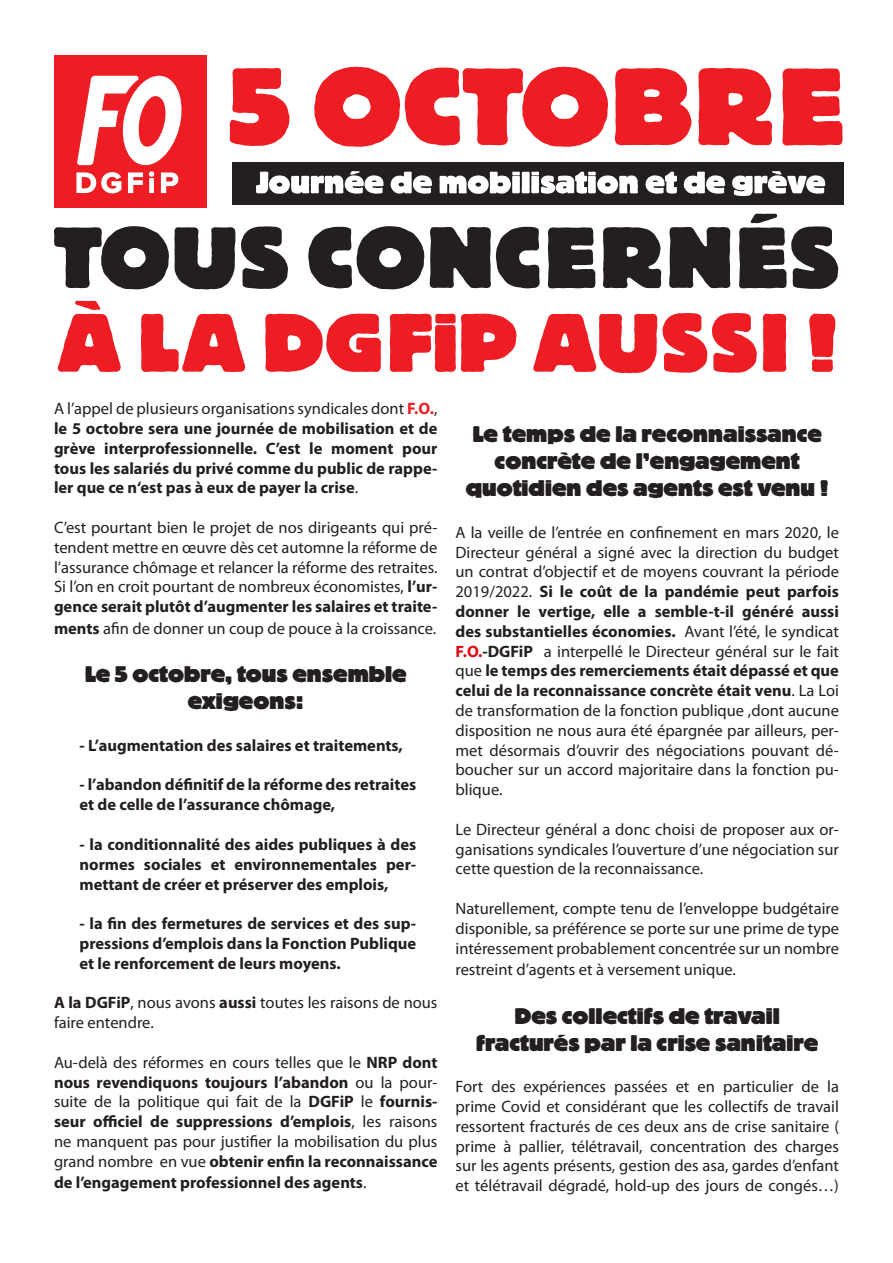
<style>
.page{position:relative;width:893px;height:1263px;background:#fff}
.page>*{position:absolute;margin:0;border:0;box-sizing:border-box;transform-origin:0 0}
.t1{font:800 22.5px/27px "Block BE";color:#231f20;text-align:center}
.t2{font:16.5px/19.8px "Myriad Pro";color:#231f20;text-align:justify}
.t3{font:700 16.5px/19.8px "Myriad Pro";color:#231f20;text-align:justify}
.s1{font-weight:400}
.s2{color:#ee1d23}
.s3{font-weight:700}
.s4{font-weight:700;color:#e30713}
</style>
<div class="page">
<div style="left:54px;top:55px;width:152px;height:153px;background:#ee1d23"></div>
<svg style="left:76px;top:172px;width:45px;height:21px"></svg>
<svg style="left:128px;top:172px;width:15px;height:21px"></svg>
<svg style="left:149px;top:171px;width:5px;height:22px"></svg>
<svg style="left:161px;top:172px;width:17px;height:21px"></svg>
<svg style="left:77px;top:76px;width:105px;height:89px"></svg>
<div style="left:233px;top:162px;width:611px;height:42px;background:#231f20"></div>
<svg style="left:230px;top:68px;width:59px;height:78px"></svg>
<svg style="left:314px;top:67px;width:294px;height:80px"></svg>
<svg style="left:615px;top:68px;width:76px;height:77px;background:#f03b40"></svg>
<svg style="left:698px;top:68px;width:74px;height:77px;background:#f03c41"></svg>
<svg style="left:782px;top:68px;width:60px;height:78px;background:#f0393e"></svg>
<svg style="left:256px;top:171px;width:128px;height:23px"></svg>
<svg style="left:391px;top:172px;width:41px;height:22px"></svg>
<svg style="left:439px;top:172px;width:199px;height:22px"></svg>
<svg style="left:646px;top:172px;width:31px;height:22px"></svg>
<svg style="left:684px;top:172px;width:41px;height:22px"></svg>
<svg style="left:732px;top:171px;width:93px;height:25px"></svg>
<svg style="left:54px;top:226px;width:181px;height:63px"></svg>
<svg style="left:241px;top:226px;width:47px;height:63px"></svg>
<svg style="left:308px;top:226px;width:116px;height:63px"></svg>
<svg style="left:430px;top:227px;width:110px;height:61px"></svg>
<svg style="left:548px;top:227px;width:47px;height:61px;background:#3b3738"></svg>
<svg style="left:603px;top:227px;width:58px;height:61px;background:#403c3d"></svg>
<svg style="left:669px;top:227px;width:61px;height:61px;background:#3c393a"></svg>
<svg style="left:739px;top:214px;width:99px;height:75px"></svg>
<svg style="left:58px;top:301px;width:63px;height:71px"></svg>
<svg style="left:141px;top:314px;width:104px;height:58px"></svg>
<svg style="left:265px;top:314px;width:116px;height:58px"></svg>
<svg style="left:390px;top:314px;width:126px;height:58px"></svg>
<svg style="left:533px;top:313px;width:224px;height:60px"></svg>
<svg style="left:763px;top:314px;width:23px;height:58px"></svg>
<svg style="left:809px;top:314px;width:26px;height:58px;background:#f1474c"></svg>
<p class="t3" style="left:54px;top:398px;width:385px"><span class="s1">A l’appel de plusieurs organisations syndicales dont</span> <span class="s2">F.O.</span><span class="s1">, </span>le 5 octobre sera une journée de mobilisation et de grève interprofessionnelle. C’est le moment pour tous les salariés du privé comme du public de rappe&shy;ler que ce n‘est pas à eux de payer la crise<span class="s1">.</span></p>
<p class="t2" style="left:54px;top:517px;width:385px">C’est pourtant bien le projet de nos dirigeants qui pré&shy;tendent mettre en œuvre dès cet automne la réforme de l’assurance chômage et relancer la réforme des retraites.<br>Si l’on en croit pourtant de nombreux économistes, <span class="s3">l’ur&shy;gence serait plutôt d’augmenter les salaires et traite-</span></p>
<p class="t2" style="left:54px;top:618px;width:384px"><span class="s3">ments</span> afin de donner un coup de pouce à la croissance.</p>
<p class="t1" style="left:85px;top:661px;width:324px">Le 5 octobre, tous ensemble</p>
<p class="t1" style="left:188px;top:688px;width:117px">exigeons:</p>
<p class="t3" style="left:80px;top:735px;width:325px">- L’augmentation des salaires et traitements,</p>
<p class="t3" style="left:80px;top:774px;width:338px">- l’abandon définitif de la réforme des retraites et de celle de l’assurance chômage,</p>
<p class="t3" style="left:80px;top:834px;width:338px">- la conditionnalité des aides publiques à des normes sociales et environnementales per&shy;mettant de créer et préserver des emplois,</p>
<p class="t3" style="left:80px;top:913px;width:338px">- la fin des fermetures de services et des sup&shy;pressions d’emplois dans la Fonction Publique et le renforcement de leurs moyens.</p>
<p class="t2" style="left:54px;top:992px;width:385px"><span class="s3">A la DGFiP</span>, nous avons <span class="s3">aussi</span> toutes les raisons de nous faire entendre.</p>
<p class="t2" style="left:54px;top:1052px;width:385px">Au-delà des réformes en cours telles que le <span class="s3">NRP dont nous revendiquons toujours l’abandon</span> ou la pour&shy;suite de la politique qui fait de la <span class="s3">DGFiP</span> le <span class="s3">fournis&shy;seur officiel de suppressions d’emplois</span>, les raisons ne manquent pas pour justifier la mobilisation du plus grand nombre en vue <span class="s3">obtenir enfin la reconnaissance</span></p>
<p class="t3" style="left:54px;top:1172px;width:314px">de l’engagement professionnel des agents<span class="s1">.</span></p>
<p class="t1" style="left:472px;top:421px;width:351px">Le temps de la reconnaissance concrète de l’engagement</p>
<p class="t1" style="left:466px;top:475px;width:364px">quotidien des agents est venu !</p>
<p class="t2" style="left:455px;top:522px;width:385px">A la veille de l’entrée en confinement en mars 2020, le Directeur général a signé avec la direction du budget un contrat d’objectif et de moyens couvrant la période 2019/2022. <span class="s3">Si le coût de la pandémie peut parfois donner le vertige, elle a semble-t-il généré aussi des substantielles économies.</span> Avant l’été, le syndicat <span class="s4">F.O.</span><span class="s3">-DGFiP</span> a interpellé le Directeur général sur le fait que <span class="s3">le temps des remerciements était dépassé et que celui de la reconnaissance concrète était venu</span>. La Loi de transformation de la fonction publique ,dont aucune disposition ne nous aura été épargnée par ailleurs, per&shy;met désormais d’ouvrir des négociations pouvant dé&shy;boucher sur un accord majoritaire dans la fonction pu&shy;blique.</p>
<p class="t2" style="left:455px;top:819px;width:385px">Le Directeur général a donc choisi de proposer aux or&shy;ganisations syndicales l’ouverture d’une négociation sur cette question de la reconnaissance.</p>
<p class="t2" style="left:455px;top:898px;width:385px">Naturellement, compte tenu de l’enveloppe budgétaire disponible, sa préférence se porte sur une prime de type intéressement probablement concentrée sur un nombre</p>
<p class="t2" style="left:455px;top:959px;width:282px">restreint d’agents et à versement unique.</p>
<p class="t1" style="left:514px;top:1002px;width:267px">Des collectifs de travail</p>
<p class="t1" style="left:476px;top:1029px;width:344px">fracturés par la crise sanitaire</p>
<p class="t2" style="left:455px;top:1076px;width:385px">Fort des expériences passées et en particulier de la prime Covid et considérant que les collectifs de travail ressortent fracturés de ces deux ans de crise sanitaire ( prime à pallier, télétravail, concentration des charges sur les agents présents, gestion des asa, gardes d’enfant et télétravail dégradé, hold-up des jours de congés…)</p>
</div>
